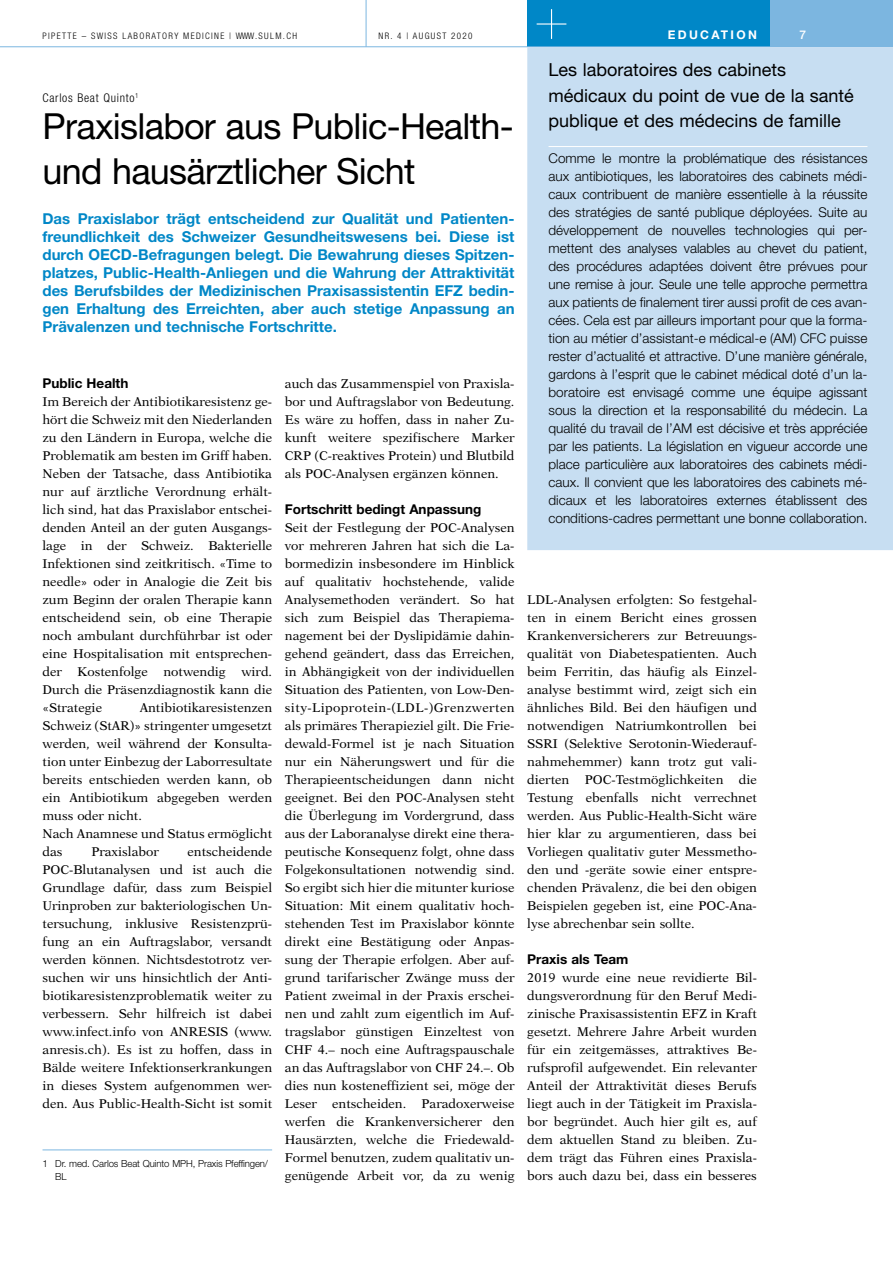
<style>
.page{position:relative;width:893px;height:1263px;background:#fff}
.page>*{position:absolute;margin:0;border:0;box-sizing:border-box;transform-origin:0 0}
.t1{font:36px/45px "Helvetica Neue";letter-spacing:-.02em;color:#000}
.t2{font:18px/25.5px "Helvetica Neue";color:#000}
.t3{font:700 15px/18px "Helvetica Neue";color:#0087c7;text-align:justify}
.t4{font:300 13.5px/18px "Helvetica Neue";color:#000;text-align:justify}
.t5{font:700 13.5px "Helvetica Neue";color:#000}
.t6{font:12.75px/18px "New Aster";color:#000;text-align:justify}
.t7{font:300 condensed 12px "Helvetica Neue";letter-spacing:.06em;color:#000}
.t8{font:700 12px "Helvetica Neue";letter-spacing:.19em;color:#fff}
.t9{font:500 12px "Helvetica Neue";color:#fff}
.t10{font:300 9.75px/13px "Helvetica Neue";letter-spacing:-.01em;color:#000}
.t11{font:300 condensed 9px "Helvetica Neue";letter-spacing:.15em;color:#000}
</style>
<div class="page">
<div style="left:527px;top:0;width:366px;height:47px;background:#7cb6e0"></div>
<div style="left:527px;top:0;width:243px;height:47px;background:#0087c7"></div>
<hr style="left:366px;top:0;width:1px;height:47px;background:#7cb6e0">
<hr style="left:537px;top:23px;width:29px;height:2px;background:#fff">
<hr style="left:551px;top:9px;width:1px;height:30px;background:#fff">
<hr style="left:0;top:46px;width:893px;height:1px;background:#7cb6e0">
<hr style="left:43px;top:1149px;width:229px;height:1px;background:#7cb6e0">
<div style="left:527px;top:47px;width:366px;height:503px;background:#c7def2"></div>
<p class="t11" style="left:43px;top:30px;width:256px">PIPETTE – SWISS LABORATORY MEDICINE | WWW.SULM.CH</p>
<p class="t11" style="left:379px;top:30px;width:96px">NR. 4 | AUGUST 2020</p>
<p class="t8" style="left:668px;top:27px;width:91px">EDUCATION</p>
<p class="t9" style="left:799px;top:27px;width:8px">7</p>
<p class="t7" style="left:43px;top:91px;width:98px">Carlos Beat Quinto<sup>1</sup></p>
<h1 class="t1" style="left:43px;top:103px;width:473px">Praxislabor aus Public-Health&shy;und hausärztlicher Sicht</h1>
<p class="t3" style="left:43px;top:209px;width:474px">Das Praxislabor trägt entscheidend zur Qualität und Patienten&shy;freundlichkeit des Schweizer Gesundheitswesens bei. Diese ist durch OECD-Befragungen belegt. Die Bewahrung dieses Spitzen&shy;platzes, Public-Health-Anliegen und die Wahrung der Attraktivität des Berufsbildes der Medizinischen Praxisassistentin EFZ bedin&shy;gen Erhaltung des Erreichten, aber auch stetige Anpassung an Prävalenzen und technische Fortschritte.</p>
<p class="t5" style="left:43px;top:375px;width:87px">Public Health</p>
<p class="t6" style="left:43px;top:393px;width:231px">Im Bereich der Antibiotikaresistenz ge&shy;hört die Schweiz mit den Niederlanden zu den Ländern in Europa, welche die Problematik am besten im Griff haben.<br>Neben der Tatsache, dass Antibiotika nur auf ärztliche Verordnung erhält&shy;lich sind, hat das Praxislabor entschei&shy;denden Anteil an der guten Ausgangs&shy;lage in der Schweiz. Bakterielle Infektionen sind zeitkritisch. «Time to needle» oder in Analogie die Zeit bis zum Beginn der oralen Therapie kann entscheidend sein, ob eine Therapie noch ambulant durchführbar ist oder eine Hospitalisation mit entsprechen&shy;der Kostenfolge notwendig wird.<br>Durch die Präsenzdiagnostik kann die «Strategie</p>
<p class="t6" style="left:43px;top:699px;width:231px;text-align:left;text-indent:97px">Antibiotikaresistenzen<br>Schweiz (StAR)» stringenter umgesetzt werden, weil während der Konsulta&shy;tion unter Einbezug der Laborresultate bereits entschieden werden kann, ob ein Antibiotikum abgegeben werden muss oder nicht.<br>Nach Anamnese und Status ermöglicht das</p>
<p class="t6" style="left:43px;top:843px;width:231px;text-indent:145px">entscheidende POC-Blutanalysen und ist auch die Grundlage dafür, dass zum Beispiel Urinproben zur bakteriologischen Un&shy;tersuchung, inklusive Resistenzprü&shy;fung an ein Auftragslabor, versandt werden können. Nichtsdestotrotz ver&shy;suchen wir uns hinsichtlich der Anti&shy;biotikaresistenzproblematik weiter zu verbessern. Sehr hilfreich ist dabei www.infect.info von ANRESIS (www. anresis.ch). Es ist zu hoffen, dass in Bälde weitere Infektionserkrankungen in dieses System aufgenommen wer&shy;den. Aus Public-Health-Sicht ist somit</p>
<p class="t6" style="left:91px;top:843px;width:69px">Praxislabor</p>
<p class="t10" style="left:55px;top:1157px;width:214px;text-indent:-13px">1 Dr. med. Carlos Beat Quinto MPH, Praxis Pfeffingen/<br>BL</p>
<p class="t6" style="left:285px;top:375px;width:231px">auch das Zusammenspiel von Praxisla&shy;bor und Auftragslabor von Bedeutung.<br>Es wäre zu hoffen, dass in naher Zu&shy;kunft weitere spezifischere Marker CRP (C-reaktives Protein) und Blutbild als POC-Analysen ergänzen können.</p>
<p class="t5" style="left:285px;top:501px;width:198px">Fortschritt bedingt Anpassung</p>
<p class="t6" style="left:285px;top:519px;width:231px">Seit der Festlegung der POC-Analysen vor mehreren Jahren hat sich die La&shy;bormedizin insbesondere im Hinblick auf qualitativ hochstehende, valide Analysemethoden verändert. So hat sich zum Beispiel das Therapiema&shy;nagement bei der Dyslipidämie dahin&shy;gehend geändert, dass das Erreichen, in Abhängigkeit von der individuellen Situation des Patienten, von Low-Den&shy;sity-Lipoprotein-(LDL-)Grenzwerten als primäres Therapieziel gilt. Die Frie&shy;dewald-Formel ist je nach Situation nur ein Näherungswert und für die Therapieentscheidungen dann nicht geeignet. Bei den POC-Analysen steht die Überlegung im Vordergrund, dass aus der Laboranalyse direkt eine thera&shy;peutische Konsequenz folgt, ohne dass Folgekonsultationen notwendig sind.<br>So ergibt sich hier die mitunter kuriose Situation: Mit einem qualitativ hoch&shy;stehenden Test im Praxislabor könnte direkt eine Bestätigung oder Anpas&shy;sung der Therapie erfolgen. Aber auf&shy;grund tarifarischer Zwänge muss der Patient zweimal in der Praxis erschei&shy;nen und zahlt zum eigentlich im Auf&shy;tragslabor günstigen Einzeltest von CHF 4.– noch eine Auftragspauschale an das Auftragslabor von CHF 24.–. Ob dies nun kosteneffizient sei, möge der Leser entscheiden. Paradoxerweise werfen die Krankenversicherer den Hausärzten, welche die Friedewald-Formel benutzen, zudem qualitativ un&shy;genügende Arbeit vor, da zu wenig</p>
<h2 class="t2" style="left:549px;top:57px;width:307px">Les laboratoires des cabinets médicaux du point de vue de la santé publique et des médecins de famille</h2>
<p class="t4" style="left:549px;top:149px;width:320px">Comme le montre la problématique des résistances aux antibiotiques, les laboratoires des cabinets médi&shy;caux contribuent de manière essentielle à la réussite des stratégies de santé publique déployées. Suite au développement de nouvelles technologies qui per&shy;mettent des analyses valables au chevet du patient, des procédures adaptées doivent être prévues pour une remise à jour. Seule une telle approche permettra aux patients de finalement tirer aussi profit de ces avan&shy;cées. Cela est par ailleurs important pour que la forma&shy;tion au métier d’assistant-e médical-e (AM) CFC puisse rester d’actualité et attractive. D’une manière générale, gardons à l’esprit que le cabinet médical doté d’un la&shy;boratoire est envisagé comme une équipe agissant sous la direction et la responsabilité du médecin. La qualité du travail de l’AM est décisive et très appréciée par les patients. La législation en vigueur accorde une place particulière aux laboratoires des cabinets médi&shy;caux. Il convient que les laboratoires des cabinets mé&shy;dicaux et les laboratoires externes établissent des conditions-cadres permettant une bonne collaboration.</p>
<p class="t6" style="left:527px;top:591px;width:231px">LDL-Analysen erfolgten: So festgehal&shy;ten in einem Bericht eines grossen Krankenversicherers zur Betreuungs&shy;qualität von Diabetespatienten. Auch beim Ferritin, das häufig als Einzel&shy;analyse bestimmt wird, zeigt sich ein ähnliches Bild. Bei den häufigen und notwendigen Natriumkontrollen bei SSRI (Selektive Serotonin-Wiederauf&shy;nahmehemmer) kann trotz gut vali&shy;dierten POC-Testmöglichkeiten die Testung ebenfalls nicht verrechnet werden. Aus Public-Health-Sicht wäre hier klar zu argumentieren, dass bei Vorliegen qualitativ guter Messmetho&shy;den und -geräte sowie einer entspre&shy;chenden Prävalenz, die bei den obigen Beispielen gegeben ist, eine POC-Ana&shy;lyse abrechenbar sein sollte.</p>
<p class="t5" style="left:527px;top:951px;width:103px">Praxis als Team</p>
<p class="t6" style="left:527px;top:969px;width:231px">2019 wurde eine neue revidierte Bil&shy;dungsverordnung für den Beruf Medi&shy;zinische Praxisassistentin EFZ in Kraft gesetzt. Mehrere Jahre Arbeit wurden für ein zeitgemässes, attraktives Be&shy;rufsprofil aufgewendet. Ein relevanter Anteil der Attraktivität dieses Berufs liegt auch in der Tätigkeit im Praxisla&shy;bor begründet. Auch hier gilt es, auf dem aktuellen Stand zu bleiben. Zu&shy;dem trägt das Führen eines Praxisla&shy;bors auch dazu bei, dass ein besseres</p>
</div>
